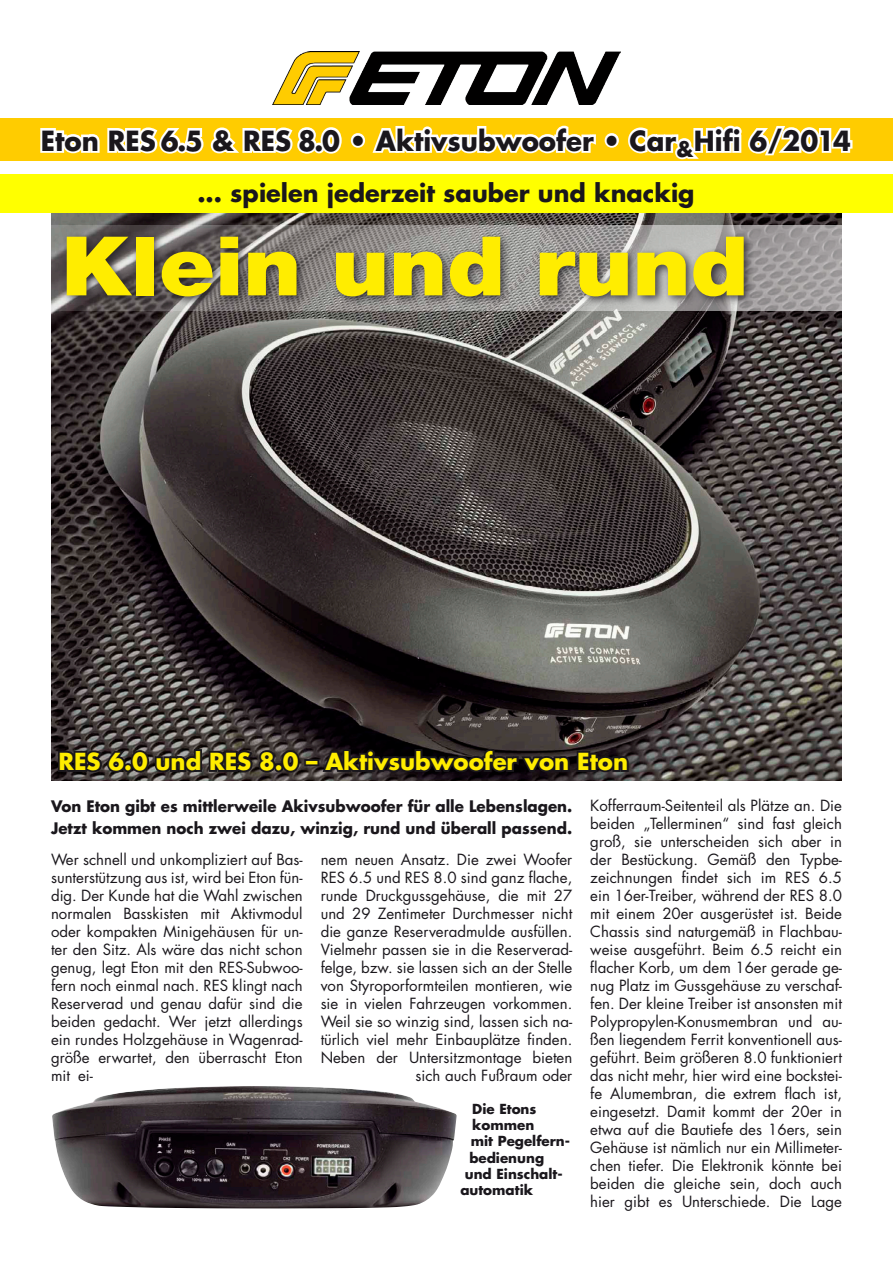
<style>
.page{position:relative;width:893px;height:1263px;background:#fff}
.page>*{position:absolute;margin:0;border:0;box-sizing:border-box;transform-origin:0 0}
.t1{font:900 82.05px "Helvetica Neue LT Std";color:#ffed00;scale:1.09 1}
.t2{font:700 27px "Futura";color:#1a171c;scale:.96 1}
.t3{font:700 24px "Futura";color:#1a171c}
.t4{font:700 22.8px "Futura";color:#ffed00}
.t5{font:700 15.45px/21.6px "Futura";color:#1a171c}
.t6{font:15px/18px "Futura";color:#1a171c;text-align:justify}
.t7{font:700 13.5px "Futura";color:#1a171c}
</style>
<div class="page">
<img style="left:51px;top:213px;width:791px;height:568px">
<div style="left:0;top:119px;width:893px;height:42px;background:#fc0"></div>
<svg style="left:51px;top:225px;width:791px;height:85px;background:#969392"></svg>
<div style="left:62px;top:231px;width:692px;height:76px;background:#1a171c;opacity:.75"></div>
<img style="left:272px;top:51px;width:349px;height:53px">
<div style="left:0;top:174px;width:893px;height:39px;background:#ff0"></div>
<svg style="left:56px;top:747px;width:246px;height:29px;background:#322d2f"></svg>
<div style="left:304px;top:759px;width:16px;height:7px;border:4px solid #1a171c"></div>
<svg style="left:320px;top:734px;width:311px;height:41px;background:#241e20"></svg>
<img style="left:52px;top:1086px;width:405px;height:122px">
<svg style="left:40px;top:127px;width:302px;height:27px"></svg>
<div style="left:351px;top:133px;width:14px;height:15px;border:4px solid #fff;border-radius:50%"></div>
<svg style="left:369px;top:118px;width:229px;height:36px"></svg>
<div style="left:605px;top:133px;width:14px;height:15px;border:4px solid #fff;border-radius:50%"></div>
<svg style="left:625px;top:118px;width:230px;height:42px"></svg>
<h2 class="t2" style="left:41px;top:122px;width:845px">Eton RES 6.5 &amp; RES 8.0 • Aktivsubwoofer • Car<sub>&amp;</sub>Hifi 6/2014</h2>
<h3 class="t3" style="left:197px;top:177px;width:499px">... spielen jederzeit sauber und knackig</h3>
<h1 class="t1" style="left:61px;top:217px;width:632px">Klein und rund</h1>
<h3 class="t4" style="left:58px;top:746px;width:571px">RES 6.0 und RES 8.0 – Aktivsubwoofer von Eton</h3>
<p class="t5" style="left:51px;top:795px;width:523px">Von Eton gibt es mittlerweile Akivsubwoofer für alle Lebenslagen.<br>Jetzt kommen noch zwei dazu, winzig, rund und überall passend.</p>
<p class="t6" style="left:51px;top:850px;width:253px">Wer schnell und unkompliziert auf Bas&shy;sunterstützung aus ist, wird bei Eton fün&shy;dig. Der Kunde hat die Wahl zwischen normalen Basskisten mit Aktivmodul oder kompakten Minigehäusen für un&shy;ter den Sitz. Als wäre das nicht schon genug, legt Eton mit den RES-Subwoo&shy;fern noch einmal nach. RES klingt nach Reserverad und genau dafür sind die beiden gedacht. Wer jetzt allerdings ein rundes Holzgehäuse in Wagenrad&shy;größe erwartet, den überrascht Eton mit ei-</p>
<p class="t6" style="left:321px;top:850px;width:253px;text-align:right">nem neuen Ansatz. Die zwei Woofer RES 6.5 und RES 8.0 sind ganz flache, runde Druckgussgehäuse, die mit 27 und 29 Zentimeter Durchmesser nicht die ganze Reserveradmulde ausfüllen.<br>Vielmehr passen sie in die Reserverad&shy;felge, bzw. sie lassen sich an der Stelle von Styroporformteilen montieren, wie sie in vielen Fahrzeugen vorkommen.<br>Weil sie so winzig sind, lassen sich na&shy;türlich viel mehr Einbauplätze finden.<br>Neben der Untersitzmontage bieten sich auch Fußraum oder</p>
<p class="t7" style="left:472px;top:1099px;width:66px">Die Etons</p>
<p class="t7" style="left:472px;top:1116px;width:64px">kommen</p>
<p class="t7" style="left:471px;top:1132px;width:101px">mit Pegelfern-</p>
<p class="t7" style="left:469px;top:1148px;width:76px">bedienung</p>
<p class="t7" style="left:465px;top:1164px;width:99px">und Einschalt-</p>
<p class="t7" style="left:460px;top:1180px;width:74px">automatik</p>
<p class="t6" style="left:590px;top:796px;width:253px">Kofferraum-Seitenteil als Plätze an. Die beiden „Tellerminen“ sind fast gleich groß, sie unterscheiden sich aber in der Bestückung. Gemäß den Typbe&shy;zeichnungen findet sich im RES 6.5 ein 16er-Treiber, während der RES 8.0 mit einem 20er ausgerüstet ist. Beide Chassis sind naturgemäß in Flachbau&shy;weise ausgeführt. Beim 6.5 reicht ein flacher Korb, um dem 16er gerade ge&shy;nug Platz im Gussgehäuse zu verschaf&shy;fen. Der kleine Treiber ist ansonsten mit Polypropylen-Konusmembran und au&shy;ßen liegendem Ferrit konventionell aus&shy;geführt. Beim größeren 8.0 funktioniert das nicht mehr, hier wird eine bockstei&shy;fe Alumembran, die extrem flach ist, eingesetzt. Damit kommt der 20er in etwa auf die Bautiefe des 16ers, sein Gehäuse ist nämlich nur ein Millimeter&shy;chen tiefer. Die Elektronik könnte bei beiden die gleiche sein, doch auch hier gibt es Unterschiede. Die Lage</p>
</div>
